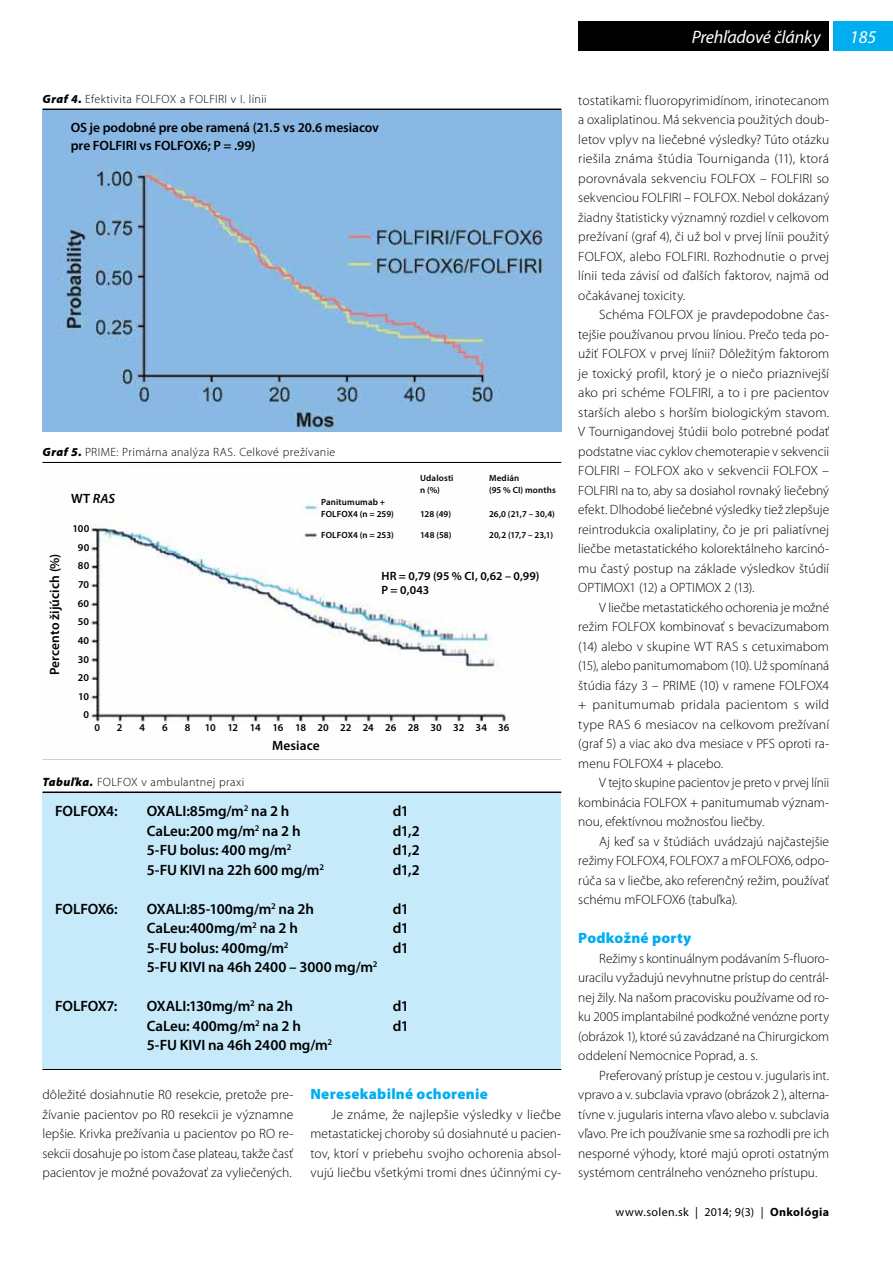
<style>
.page{position:relative;width:893px;height:1263px;background:#fff}
.page>*{position:absolute;margin:0;border:0;box-sizing:border-box;transform-origin:0 0}
.t1{font:italic 18px "Myriad Pro";letter-spacing:-.01em;color:#fff}
.t2{font:600 15px "Myriad Pro";letter-spacing:-.01em;color:#000}
.t3{font:900 15px "Myriad Pro";letter-spacing:.02em;color:#00aeef}
.t4{font:300 13.5px/19.5px "Myriad Pro";letter-spacing:.005em;color:#000;text-align:justify}
.t5{font:600 13.5px/18px "Myriad Pro";color:#000}
.t6{font:italic 600 13.5px "Myriad Pro";color:#000}
.t7{font:300 12px "Myriad Pro";letter-spacing:.03em;color:#000}
.t8{font:12px "Myriad Pro";letter-spacing:.03em;color:#000}
.t9{font:600 12px/13.5px "Myriad Pro";color:#000}
.t10{font:600 10.5px/18.6px "Myriad Pro";letter-spacing:.01em;color:#000;text-align:right}
.t11{font:600 9px/12px "Myriad Pro";letter-spacing:.015em;color:#000}
.s1{font-weight:900;font-style:italic}
.s2{font-style:normal}
.s3{font-weight:700}
</style>
<div class="page">
<div style="left:833px;top:21px;width:60px;height:30px;background:#00aeef"></div>
<div style="left:578px;top:21px;width:251px;height:30px;background:#000"></div>
<hr style="left:43px;top:431px;width:518px;height:1px;background:#000">
<hr style="left:43px;top:109px;width:518px;height:1px;background:#000">
<img style="left:43px;top:110px;width:518px;height:321px">
<hr style="left:43px;top:758px;width:518px;height:1px;background:#000">
<hr style="left:43px;top:462px;width:518px;height:1px;background:#000">
<img style="left:85px;top:504px;width:424px;height:219px">
<div style="left:43px;top:792px;width:518px;height:277px;background:#c7eafb"></div>
<hr style="left:43px;top:1069px;width:518px;height:1px;background:#000">
<hr style="left:43px;top:791px;width:518px;height:2px;background:#000">
<h1 class="t1" style="left:692px;top:26px;width:130px">Prehľadové články</h1>
<p class="t7" style="left:43px;top:91px;width:226px"><span class="s1">Graf 4.</span> Efektivita FOLFOX a FOLFIRI v I. línii</p>
<p class="t5" style="left:71px;top:118px;width:310px">OS je podobné pre obe ramená (21.5 vs 20.6 mesiacov pre FOLFIRI vs FOLFOX6; P = .99)</p>
<p class="t7" style="left:43px;top:445px;width:294px"><span class="s1">Graf 5.</span> PRIME: Primárna analýza RAS. Celkové prežívanie</p>
<p class="t6" style="left:71px;top:490px;width:46px"><span class="s2">WT</span> RAS</p>
<p class="t10" style="left:72px;top:519px;width:18px">100<br>90<br>80<br>70<br>60<br>50<br>40<br>30<br>20<br>10<br>0</p>
<p class="t10" style="left:94px;top:718px;width:7px">0</p>
<p class="t10" style="left:227px;top:718px;width:284px">12 14 16 18 20 22 24 26 28 30 32 34 36</p>
<p class="t5" style="left:272px;top:736px;width:49px">Mesiace</p>
<p class="t11" style="left:420px;top:472px;width:35px">Udalosti</p>
<p class="t11" style="left:489px;top:472px;width:32px">Medián</p>
<p class="t11" style="left:420px;top:484px;width:21px">n (%)</p>
<p class="t11" style="left:489px;top:484px;width:68px">(95 % CI) months</p>
<p class="t11" style="left:321px;top:496px;width:74px">Panitumumab +<br>FOLFOX4 (n = 259)</p>
<p class="t11" style="left:420px;top:508px;width:33px">128 (49)</p>
<p class="t11" style="left:489px;top:508px;width:67px">26,0 (21,7 – 30,4)</p>
<p class="t11" style="left:321px;top:528px;width:74px">FOLFOX4 (n = 253)</p>
<p class="t11" style="left:420px;top:528px;width:33px">148 (58)</p>
<p class="t11" style="left:489px;top:528px;width:66px">20,2 (17,7 – 23,1)</p>
<p class="t9" style="left:381px;top:569px;width:159px">HR = 0,79 (95 % CI, 0,62 – 0,99)<br>P = 0,043</p>
<p class="t5" style="left:45px;top:675px;width:123px;rotate:-90deg">Percento žijúcich (%)</p>
<p class="t10" style="left:117px;top:718px;width:7px">2</p>
<p class="t10" style="left:140px;top:718px;width:7px">4</p>
<p class="t10" style="left:162px;top:718px;width:7px">6</p>
<p class="t10" style="left:185px;top:718px;width:7px">8</p>
<p class="t10" style="left:205px;top:718px;width:12px">10</p>
<p class="t7" style="left:43px;top:774px;width:203px"><span class="s1">Tabuľka.</span> FOLFOX v ambulantnej praxi</p>
<p class="t2" style="left:55px;top:802px;width:64px">FOLFOX4:</p>
<p class="t2" style="left:147px;top:802px;width:144px">OXALI:85mg/m<sup>2</sup> na 2 h</p>
<p class="t2" style="left:393px;top:802px;width:18px">d1</p>
<p class="t2" style="left:147px;top:821px;width:155px">CaLeu:200 mg/m<sup>2</sup> na 2 h</p>
<p class="t2" style="left:393px;top:821px;width:29px">d1,2</p>
<p class="t2" style="left:147px;top:841px;width:146px">5-FU bolus: 400 mg/m<sup>2</sup></p>
<p class="t2" style="left:393px;top:841px;width:28px">d1,2</p>
<p class="t2" style="left:147px;top:860px;width:179px">5-FU KIVI na 22h 600 mg/m<sup>2</sup></p>
<p class="t2" style="left:393px;top:860px;width:28px">d1,2</p>
<p class="t2" style="left:55px;top:899px;width:64px">FOLFOX6:</p>
<p class="t2" style="left:147px;top:899px;width:169px">OXALI:85-100mg/m<sup>2</sup> na 2h</p>
<p class="t2" style="left:393px;top:899px;width:18px">d1</p>
<p class="t2" style="left:147px;top:919px;width:153px">CaLeu:400mg/m<sup>2</sup> na 2 h</p>
<p class="t2" style="left:393px;top:919px;width:18px">d1</p>
<p class="t2" style="left:147px;top:938px;width:143px">5-FU bolus: 400mg/m<sup>2</sup></p>
<p class="t2" style="left:393px;top:938px;width:18px">d1</p>
<p class="t2" style="left:147px;top:958px;width:232px">5-FU KIVI na 46h 2400 – 3000 mg/m<sup>2</sup></p>
<p class="t2" style="left:55px;top:997px;width:64px">FOLFOX7:</p>
<p class="t2" style="left:147px;top:997px;width:148px">OXALI:130mg/m<sup>2</sup> na 2h</p>
<p class="t2" style="left:393px;top:997px;width:18px">d1</p>
<p class="t2" style="left:147px;top:1016px;width:156px">CaLeu: 400mg/m<sup>2</sup> na 2 h</p>
<p class="t2" style="left:393px;top:1016px;width:18px">d1</p>
<p class="t2" style="left:147px;top:1036px;width:187px">5-FU KIVI na 46h 2400 mg/m<sup>2</sup></p>
<p class="t4" style="left:43px;top:1085px;width:252px">dôležité dosiahnutie R0 resekcie, pretože pre&shy;žívanie pacientov po R0 resekcii je významne lepšie. Krivka prežívania u pacientov po RO re&shy;sekcii dosahuje po istom čase plateau, takže časť pacientov je možné považovať za vyliečených.</p>
<p class="t3" style="left:310px;top:1084px;width:179px">Neresekabilné ochorenie</p>
<p class="t4" style="left:310px;top:1104px;width:252px;text-indent:21px">Je známe, že najlepšie výsledky v liečbe metastatickej choroby sú dosiahnuté u pacien&shy;tov, ktorí v priebehu svojho ochorenia absol&shy;vujú liečbu všetkými tromi dnes účinnými cy-</p>
<p class="t4" style="left:578px;top:90px;width:252px">tostatikami: fluoropyrimidínom, irinotecanom a oxaliplatinou. Má sekvencia použitých doub&shy;letov vplyv na liečebné výsledky? Túto otázku riešila známa štúdia Tourniganda (11), ktorá porovnávala sekvenciu FOLFOX – FOLFIRI so sekvenciou FOLFIRI – FOLFOX. Nebol dokázaný žiadny štatisticky významný rozdiel v celkovom prežívaní (graf 4), či už bol v prvej línii použitý FOLFOX, alebo FOLFIRI. Rozhodnutie o prvej línii teda závisí od ďalších faktorov, najmä od očakávanej toxicity.</p>
<p class="t4" style="left:578px;top:305px;width:252px;text-indent:21px">Schéma FOLFOX je pravdepodobne čas&shy;tejšie používanou prvou líniou. Prečo teda po&shy;užiť FOLFOX v prvej línii? Dôležitým faktorom je toxický profil, ktorý je o niečo priaznivejší ako pri schéme FOLFIRI, a to i pre pacientov starších alebo s horším biologickým stavom.<br>V Tournigandovej štúdii bolo potrebné podať podstatne viac cyklov chemoterapie v sekvencii FOLFIRI – FOLFOX ako v sekvencii FOLFOX – FOLFIRI na to, aby sa dosiahol rovnaký liečebný efekt. Dlhodobé liečebné výsledky tiež zlepšuje reintrodukcia oxaliplatiny, čo je pri paliatívnej liečbe metastatického kolorektálneho karcinó&shy;mu častý postup na základe výsledkov štúdií OPTIMOX1 (12) a OPTIMOX 2 (13).</p>
<p class="t4" style="left:578px;top:597px;width:252px;text-indent:21px">V liečbe metastatického ochorenia je možné režim FOLFOX kombinovať s bevacizumabom (14) alebo v skupine WT RAS s cetuximabom (15), alebo panitumomabom (10). Už spomínaná štúdia fázy 3 – PRIME (10) v ramene FOLFOX4 + panitumumab pridala pacientom s wild type RAS 6 mesiacov na celkovom prežívaní (graf 5) a viac ako dva mesiace v PFS oproti ra&shy;menu FOLFOX4 + placebo.</p>
<p class="t4" style="left:578px;top:773px;width:252px;text-indent:21px">V tejto skupine pacientov je preto v prvej línii kombinácia FOLFOX + panitumumab význam&shy;nou, efektívnou možnosťou liečby.</p>
<p class="t4" style="left:578px;top:831px;width:252px;text-indent:21px">Aj keď sa v štúdiách uvádzajú najčastejšie režimy FOLFOX4, FOLFOX7 a mFOLFOX6, odpo&shy;rúča sa v liečbe, ako referenčný režim, používať schému mFOLFOX6 (tabuľka).</p>
<p class="t3" style="left:578px;top:928px;width:115px">Podkožné porty</p>
<p class="t4" style="left:578px;top:948px;width:252px;text-indent:21px">Režimy s kontinuálnym podávaním 5-fluoro&shy;uracilu vyžadujú nevyhnutne prístup do centrál&shy;nej žily. Na našom pracovisku používame od ro&shy;ku 2005 implantabilné podkožné venózne porty (obrázok 1), ktoré sú zavádzané na Chirurgickom oddelení Nemocnice Poprad, a. s.</p>
<p class="t4" style="left:578px;top:1065px;width:252px;text-indent:21px">Preferovaný prístup je cestou v. jugularis int. vpravo a v. subclavia vpravo (obrázok 2 ), alterna&shy;tívne v. jugularis interna vľavo alebo v. subclavia vľavo. Pre ich používanie sme sa rozhodli pre ich nesporné výhody, ktoré majú oproti ostatným systémom centrálneho venózneho prístupu.</p>
<p class="t8" style="left:616px;top:1205px;width:215px">www.solen.sk | 2014; 9(3) | <span class="s3">Onkológia</span></p>
<h1 class="t1" style="left:850px;top:26px;width:28px">185</h1>
</div>
